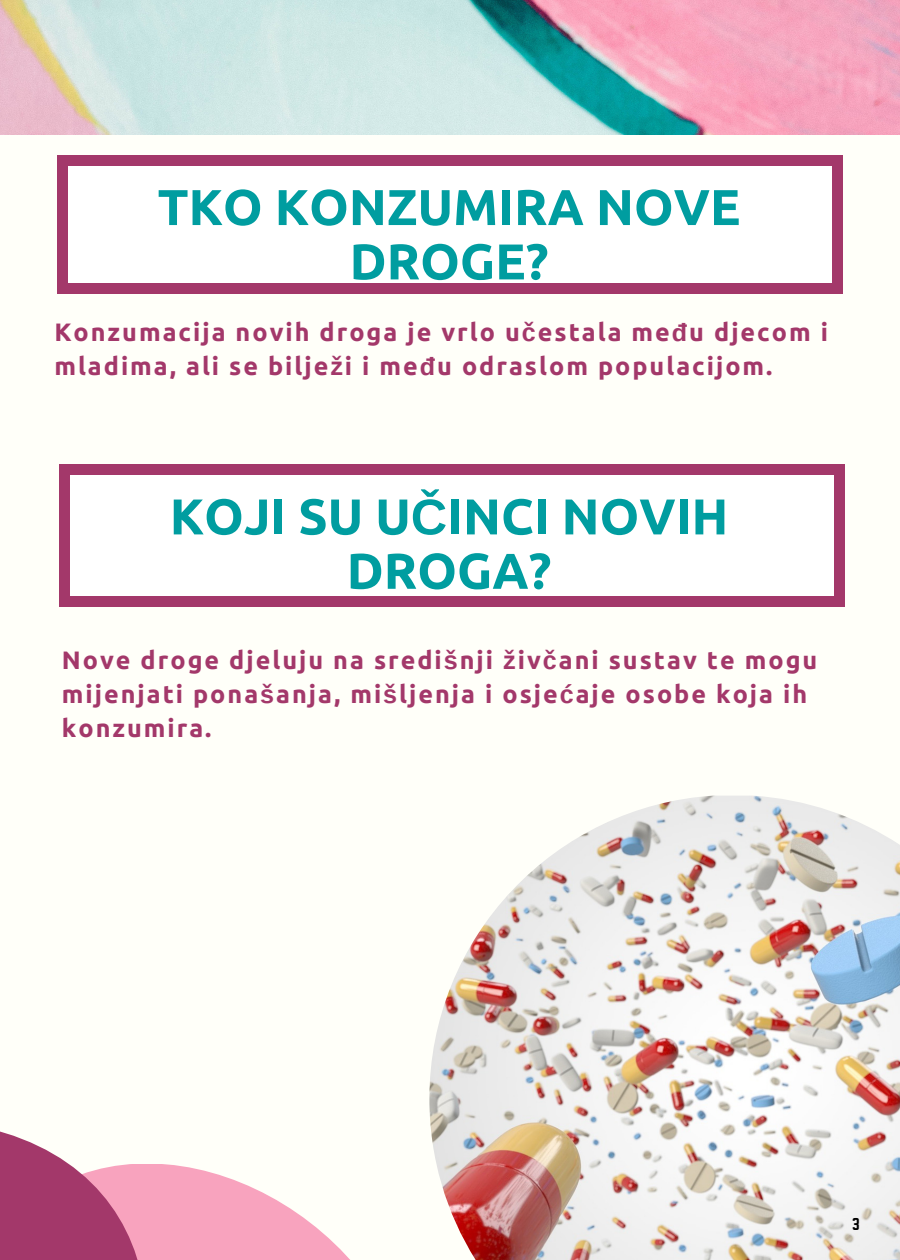
<style>
.page{position:relative;width:900px;height:1260px;background:#fffff9}
.page>*{position:absolute;margin:0;border:0;box-sizing:border-box;transform-origin:0 0}
.t1{font:700 50.25px/54.5px "Ubuntu";color:#009da0;text-align:center}
.t2{font:700 25.25px/33.8px "Ubuntu";letter-spacing:.08em;color:#a3386a}
.t3{font:15px "Norwester";color:#000}
.s1{font-family:"Liberation Sans"}
</style>
<div class="page">
<svg style="left:0;top:1131px;width:350px;height:129px"></svg>
<img style="left:0;top:0;width:900px;height:135px">
<div style="left:58px;top:163px;width:784px;height:122px;background:#fff"></div>
<div style="left:832px;top:283px;width:11px;height:10px;background:#a3386a"></div>
<div style="left:57px;top:164px;width:11px;height:120px;background:#a3386a"></div>
<div style="left:57px;top:283px;width:11px;height:10px;background:#a3386a"></div>
<div style="left:832px;top:164px;width:11px;height:120px;background:#a3386a"></div>
<div style="left:67px;top:283px;width:766px;height:10px;background:#a3386a"></div>
<div style="left:832px;top:155px;width:11px;height:10px;background:#a3386a"></div>
<div style="left:57px;top:155px;width:11px;height:10px;background:#a3386a"></div>
<div style="left:67px;top:155px;width:766px;height:10px;background:#a3386a"></div>
<div style="left:60px;top:472px;width:784px;height:126px;background:#fff"></div>
<div style="left:834px;top:596px;width:11px;height:11px;background:#a3386a"></div>
<div style="left:59px;top:474px;width:11px;height:123px;background:#a3386a"></div>
<div style="left:59px;top:596px;width:11px;height:11px;background:#a3386a"></div>
<div style="left:834px;top:474px;width:11px;height:123px;background:#a3386a"></div>
<div style="left:69px;top:596px;width:766px;height:11px;background:#a3386a"></div>
<div style="left:834px;top:464px;width:11px;height:11px;background:#a3386a"></div>
<div style="left:59px;top:464px;width:11px;height:11px;background:#a3386a"></div>
<div style="left:69px;top:464px;width:766px;height:11px;background:#a3386a"></div>
<img style="left:429px;top:796px;width:471px;height:464px">
<h1 class="t1" style="left:158px;top:179px;width:584px">TKO KONZUMIRA NOVE<br>DROGE?</h1>
<p class="t2" style="left:54px;top:315px;width:775px">Konzumacija novih droga je vrlo u<span class="s1">č</span>estala me<span class="s1">đ</span>u djecom i mladima, ali se bilje<span class="s1">ž</span>i i me<span class="s1">đ</span>u odraslom populacijom.</p>
<h1 class="t1" style="left:170px;top:489px;width:560px">KOJI SU U<span class="s1">Č</span>INCI NOVIH<br>DROGA?</h1>
<p class="t2" style="left:62px;top:643px;width:757px">Nove droge djeluju na sredi<span class="s1">š</span>nji <span class="s1">ž</span>iv<span class="s1">č</span>ani sustav te mogu mijenjati pona<span class="s1">š</span>anja, mi<span class="s1">š</span>ljenja i osje<span class="s1">ć</span>aje osobe koja ih konzumira.</p>
<p class="t3" style="left:852px;top:1217px;width:9px">3</p>
</div>
